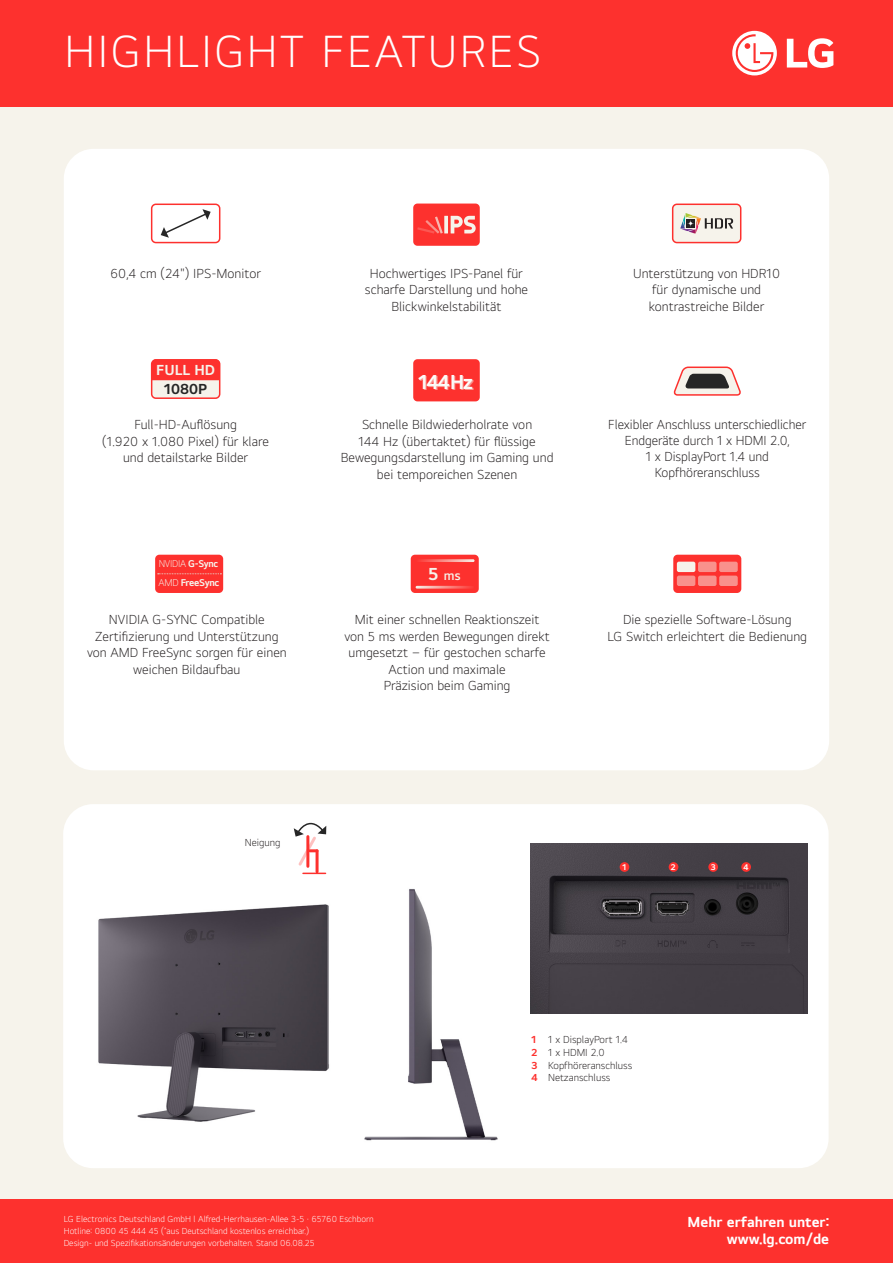
<style>
.page{position:relative;width:893px;height:1263px;background:#f6f3eb}
.page>*{position:absolute;margin:0;border:0;box-sizing:border-box;transform-origin:0 0}
.body{font:300 46.5px "LG Smart UI";letter-spacing:.05em;color:#fff}
.t1{font:700 20.85px "LG Smart UI";letter-spacing:-.05em;color:#f6f3eb}
.t2{font:700 15px/16.5px "LG Smart UI";color:#fff;text-align:right}
.t3{font:700 15px "LG Smart UI";color:#f6f3eb}
.t4{font:700 15px "LG Smart UI";color:#262626}
.body-2{font:300 13.5px/16.5px "LG Smart UI";color:#231f20;text-align:center}
.body-3{font:600 13.5px "LG Smart UI";color:#f6f3eb}
.body-4{font:300 10.5px "LG Smart UI";color:#231f20}
.body-5{font:300 10.2px "LG Smart UI";letter-spacing:-.03em;color:#f6f3eb;scale:.96 1}
.body-6{font:700 10.2px "LG Smart UI";letter-spacing:-.03em;color:#f6f3eb}
.t5{font:300 9px/12px "LG Smart UI";color:#fff}
.body-7{font:700 8.55px "LG Smart UI";color:#fff}
.s1{font-weight:700}
.s2{font-weight:300}
.s3{font-weight:700;font-size:18px}
.s4{font-weight:700;color:#fd312e}
</style>
<div class="page">
<div style="left:64px;top:149px;width:765px;height:621px;background:#fff;border-radius:30px"></div>
<div style="left:63px;top:804px;width:766px;height:364px;background:#fff;border-radius:30px"></div>
<div style="left:0;top:1199px;width:893px;height:64px;background:#fd312e"></div>
<div style="left:0;top:0;width:893px;height:106px;background:#fd312e"></div>
<svg style="left:787px;top:38px;width:46px;height:30px"></svg>
<svg style="left:732px;top:31px;width:45px;height:44px"></svg>
<img style="left:530px;top:843px;width:278px;height:170px">
<div style="left:151px;top:204px;width:69px;height:39px;border:2px solid #fd312e;border-radius:4px"></div>
<svg style="left:161px;top:209px;width:50px;height:29px"></svg>
<div style="left:620px;top:862px;width:9px;height:10px;background:#fd312e;border-radius:50%"></div>
<div style="left:669px;top:862px;width:9px;height:10px;background:#fd312e;border-radius:50%"></div>
<div style="left:708px;top:862px;width:10px;height:10px;background:#fd312e;border-radius:50%"></div>
<div style="left:741px;top:862px;width:10px;height:10px;background:#fd312e;border-radius:50%"></div>
<div style="left:673px;top:204px;width:68px;height:39px;background:#f6f3eb;border-radius:4px"></div>
<div style="left:672px;top:204px;width:69px;height:39px;border:2px solid #fd312e;border-radius:4px"></div>
<svg style="left:680px;top:213px;width:53px;height:20px"></svg>
<div style="left:411px;top:555px;width:68px;height:38px;background:#fd312e;border-radius:4px"></div>
<hr style="left:416px;top:586px;width:58px;height:3px;background:#f6f3eb">
<hr style="left:416px;top:559px;width:58px;height:3px;background:#f6f3eb">
<div style="left:155px;top:555px;width:68px;height:38px;background:#fd312e;border-radius:4px"></div>
<svg style="left:158px;top:573px;width:63px;height:1px"></svg>
<img style="left:98px;top:904px;width:231px;height:218px">
<img style="left:364px;top:889px;width:134px;height:252px">
<svg style="left:673px;top:366px;width:68px;height:30px;background:#bea39f"></svg>
<svg style="left:294px;top:822px;width:32px;height:52px"></svg>
<div style="left:413px;top:204px;width:67px;height:42px;background:#fd312e;border-radius:4px"></div>
<svg style="left:417px;top:216px;width:59px;height:17px"></svg>
<div style="left:152px;top:360px;width:68px;height:38px;background:#f6f3eb;border-radius:4px"></div>
<div style="left:151px;top:359px;width:69px;height:40px;border:2px solid #fd312e;border-radius:4px"></div>
<svg style="left:152px;top:359px;width:68px;height:21px"></svg>
<div style="left:413px;top:359px;width:67px;height:42px;background:#fd312e;border-radius:4px"></div>
<div style="left:673px;top:555px;width:68px;height:38px;background:#fd312e;border-radius:4px"></div>
<div style="left:677px;top:562px;width:18px;height:10px;background:#f6f3eb;border-radius:2px"></div>
<div style="left:698px;top:562px;width:19px;height:10px;background:#f9918c;border-radius:2px"></div>
<div style="left:719px;top:562px;width:19px;height:10px;background:#f9918c;border-radius:2px"></div>
<div style="left:677px;top:576px;width:18px;height:10px;background:#f9918c;border-radius:2px"></div>
<div style="left:698px;top:576px;width:19px;height:10px;background:#f9918c;border-radius:2px"></div>
<div style="left:719px;top:576px;width:19px;height:10px;background:#f9918c;border-radius:2px"></div>
<p class="body" style="left:64px;top:23px;width:478px">HIGHLIGHT FEATURES</p>
<p class="body-2" style="left:110px;top:265px;width:152px">60,4 cm (24") IPS-Monitor</p>
<p class="t3" style="left:156px;top:361px;width:60px">FULL HD</p>
<p class="t4" style="left:164px;top:379px;width:45px">1080P</p>
<p class="body-2" style="left:102px;top:416px;width:168px">Full-HD-Auflösung<br>(1.920 x 1.080 Pixel) für klare und detailstarke Bilder</p>
<p class="body-5" style="left:159px;top:558px;width:64px">NVIDIA <span class="s1">G-Sync</span></p>
<p class="body-6" style="left:159px;top:577px;width:62px"><span class="s2">AMD</span> FreeSync</p>
<p class="body-2" style="left:87px;top:611px;width:201px">NVIDIA G-SYNC Compatible<br>Zertifizierung und Unterstützung von AMD FreeSync sorgen für einen weichen Bildaufbau</p>
<p class="body-2" style="left:365px;top:265px;width:165px">Hochwertiges IPS-Panel für scharfe Darstellung und hohe<br>Blickwinkelstabilität</p>
<h2 class="t1" style="left:419px;top:370px;width:56px">144Hz</h2>
<p class="body-2" style="left:341px;top:416px;width:214px">Schnelle Bildwiederholrate von<br>144 Hz (übertaktet) für flüssige<br>Bewegungsdarstellung im Gaming und bei temporeichen Szenen</p>
<p class="body-3" style="left:429px;top:567px;width:34px"><span class="s3">5</span> ms</p>
<p class="body-2" style="left:344px;top:611px;width:207px">Mit einer schnellen Reaktionszeit von 5 ms werden Bewegungen direkt umgesetzt – für gestochen scharfe<br>Action und maximale<br>Präzision beim Gaming</p>
<p class="body-2" style="left:633px;top:265px;width:149px">Unterstützung von HDR10 für dynamische und kontrastreiche Bilder</p>
<p class="body-2" style="left:608px;top:416px;width:200px;line-height:16px">Flexibler Anschluss unterschiedlicher<br>Endgeräte durch 1 x HDMI 2.0,<br>1 x DisplayPort 1.4 und<br>Kopfhöreranschluss</p>
<p class="body-2" style="left:607px;top:611px;width:201px">Die spezielle Software-Lösung<br>LG Switch erleichtert die Bedienung</p>
<p class="body-4" style="left:245px;top:836px;width:37px">Neigung</p>
<p class="body-7" style="left:622px;top:862px;width:6px">1</p>
<p class="body-7" style="left:671px;top:862px;width:6px">2</p>
<p class="body-7" style="left:711px;top:862px;width:7px">3</p>
<p class="body-7" style="left:744px;top:862px;width:7px">4</p>
<p class="body-4" style="left:531px;top:1033px;width:98px"><span class="s4">1</span> 1 x DisplayPort 1.4</p>
<p class="body-4" style="left:531px;top:1046px;width:75px"><span class="s4">2</span> 1 x HDMI 2.0</p>
<p class="body-4" style="left:531px;top:1059px;width:102px"><span class="s4">3</span> Kopfhöreranschluss</p>
<p class="body-4" style="left:531px;top:1071px;width:80px"><span class="s4">4</span> Netzanschluss</p>
<p class="t5" style="left:64px;top:1213px;width:312px">LG Electronics Deutschland GmbH l Alfred-Herrhausen-Allee 3-5 · 65760 Eschborn<br>Hotline: 0800 45 444 45 (<sup>*</sup>aus Deutschland kostenlos erreichbar.)<br>Design- und Spezifikationsänderungen vorbehalten. Stand 06.08.25</p>
<p class="t2" style="left:688px;top:1214px;width:143px">Mehr erfahren unter: www.lg.com/de</p>
</div>
